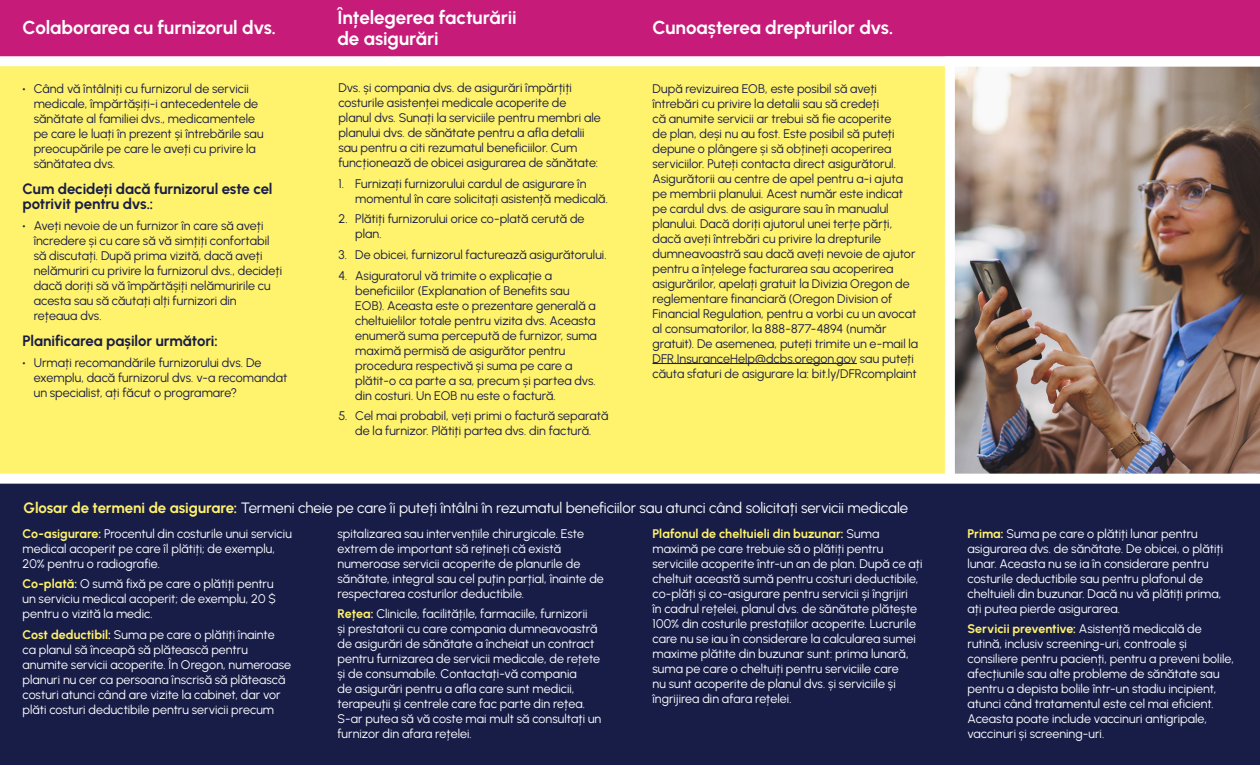
<style>
.page{position:relative;width:1260px;height:765px;background:#fff}
.page>*{position:absolute;margin:0;border:0;box-sizing:border-box;transform-origin:0 0}
.t1{font:18.75px/21.2px "Urbanist";letter-spacing:-.005em;color:#fff}
.t2{font:15px "Urbanist";letter-spacing:-.005em;color:#fff}
.t3{font:15px/15px "Urbanist";letter-spacing:-.005em;color:#181d48}
.t4{font:12.5px/15px "Urbanist";color:#181d48}
.t5{font:12.5px/15px "Urbanist";color:#fff}
.s1{color:#fff26c}
</style>
<div class="page">
<div style="left:0;top:62px;width:1260px;height:703px;background:#fff26c"></div>
<div style="left:0;top:0;width:1260px;height:57px;background:#c61b79"></div>
<div style="left:0;top:56px;width:1260px;height:10px;background:#fff"></div>
<hr style="left:652px;top:363px;width:205px;height:1px;background:#181d48">
<img style="left:945px;top:66px;width:315px;height:408px">
<div style="left:0;top:482px;width:1260px;height:283px;background:#181d48"></div>
<div style="left:0;top:474px;width:1260px;height:10px;background:#fff"></div>
<h1 class="t1" style="left:23px;top:17px;width:255px">Colaborarea cu furnizorul dvs.</h1>
<p class="t4" style="left:34px;top:81px;width:231px;text-indent:-11px">• Când vă întâlniți cu furnizorul de servicii medicale, împărtășiți-i antecedentele de sănătate al familiei dvs., medicamentele pe care le luați în prezent și întrebările sau preocupările pe care le aveți cu privire la sănătatea dvs.</p>
<p class="t3" style="left:22px;top:181px;width:252px">Cum decideți dacă furnizorul este cel potrivit pentru dvs.:</p>
<p class="t4" style="left:34px;top:218px;width:250px;text-indent:-11px">• Aveți nevoie de un furnizor în care să aveți încredere și cu care să vă simțiți confortabil să discutați. După prima vizită, dacă aveți nelămuriri cu privire la furnizorul dvs., decideți dacă doriți să vă împărtășiți nelămuririle cu acesta sau să căutați alți furnizori din rețeaua dvs.</p>
<p class="t3" style="left:22px;top:333px;width:197px">Planificarea pașilor următori:</p>
<p class="t4" style="left:34px;top:354px;width:255px;text-indent:-11px">• Urmați recomandările furnizorului dvs. De exemplu, dacă furnizorul dvs. v-a recomandat un specialist, ați făcut o programare?</p>
<h1 class="t1" style="left:338px;top:6px;width:181px">Înțelegerea facturării de asigurări</h1>
<p class="t4" style="left:338px;top:80px;width:264px">Dvs. și compania dvs. de asigurări împărțiți costurile asistenței medicale acoperite de planul dvs. Sunați la serviciile pentru membri ale planului dvs. de sănătate pentru a afla detalii sau pentru a citi rezumatul beneficiilor. Cum funcționează de obicei asigurarea de sănătate:</p>
<p class="t4" style="left:355px;top:176px;width:254px;text-indent:-17px">1. Furnizați furnizorului cardul de asigurare în momentul în care solicitați asistență medicală.</p>
<p class="t4" style="left:355px;top:211px;width:231px;text-indent:-17px">2. Plătiți furnizorului orice co-plată cerută de plan.</p>
<p class="t4" style="left:338px;top:247px;width:270px">3. De obicei, furnizorul facturează asigurătorului.</p>
<p class="t4" style="left:355px;top:268px;width:243px;text-indent:-17px">4. Asiguratorul vă trimite o explicație a beneficiilor (Explanation of Benefits sau EOB). Aceasta este o prezentare generală a cheltuielilor totale pentru vizita dvs. Aceasta enumeră suma percepută de furnizor, suma maximă permisă de asigurător pentru procedura respectivă și suma pe care a plătit-o ca parte a sa, precum și partea dvs. din costuri. Un EOB nu este o factură.</p>
<p class="t4" style="left:338px;top:408px;width:271px;text-align:center">5. Cel mai probabil, veți primi o factură separată de la furnizor. Plătiți partea dvs. din factură.</p>
<h1 class="t1" style="left:652px;top:17px;width:242px">Cunoașterea drepturilor dvs.</h1>
<p class="t4" style="left:652px;top:81px;width:267px">După revizuirea EOB, este posibil să aveți întrebări cu privire la detalii sau să credeți<br>că anumite servicii ar trebui să fie acoperite<br>de plan, deși nu au fost. Este posibil să puteți depune o plângere și să obțineți acoperirea serviciilor. Puteți contacta direct asigurătorul.<br>Asigurătorii au centre de apel pentru a-i ajuta pe membrii planului. Acest număr este indicat pe cardul dvs. de asigurare sau în manualul planului. Dacă doriți ajutorul unei terțe părți, dacă aveți întrebări cu privire la drepturile dumneavoastră sau dacă aveți nevoie de ajutor pentru a înțelege facturarea sau acoperirea asigurărilor, apelați gratuit la Divizia Oregon de reglementare financiară (Oregon Division of Financial Regulation, pentru a vorbi cu un avocat al consumatorilor, la 888-877-4894 (număr gratuit). De asemenea, puteți trimite un e-mail la DFR.InsuranceHelp@dcbs.oregon.gov sau puteți căuta sfaturi de asigurare la: bit.ly/DFRcomplaint</p>
<p class="t2" style="left:24px;top:498px;width:886px"><span class="s1">Glosar de termeni de asigurare:</span> Termeni cheie pe care îi puteți întâlni în rezumatul beneficiilor sau atunci când solicitați servicii medicale</p>
<p class="t5" style="left:22px;top:526px;width:271px"><span class="s1">Co-asigurare:</span> Procentul din costurile unui serviciu medical acoperit pe care îl plătiți; de exemplu,<br>20% pentru o radiografie.</p>
<p class="t5" style="left:22px;top:576px;width:255px"><span class="s1">Co-plată:</span> O sumă fixă pe care o plătiți pentru un serviciu medical acoperit; de exemplu, 20 $ pentru o vizită la medic.</p>
<p class="t5" style="left:22px;top:627px;width:270px"><span class="s1">Cost deductibil:</span> Suma pe care o plătiți înainte ca planul să înceapă să plătească pentru anumite servicii acoperite. În Oregon, numeroase planuri nu cer ca persoana înscrisă să plătească costuri atunci când are vizite la cabinet, dar vor plăti costuri deductibile pentru servicii precum</p>
<p class="t5" style="left:338px;top:526px;width:268px">spitalizarea sau intervențiile chirurgicale. Este extrem de important să rețineți că există numeroase servicii acoperite de planurile de sănătate, integral sau cel puțin parțial, înainte de respectarea costurilor deductibile.</p>
<p class="t5" style="left:338px;top:606px;width:265px"><span class="s1">Rețea:</span> Clinicile, facilitățile, farmaciile, furnizorii<br>și prestatorii cu care compania dumneavoastră de asigurări de sănătate a încheiat un contract pentru furnizarea de servicii medicale, de rețete și de consumabile. Contactați-vă compania<br>de asigurări pentru a afla care sunt medicii, terapeuții și centrele care fac parte din rețea.<br>S-ar putea să vă coste mai mult să consultați un furnizor din afara rețelei.</p>
<p class="t5" style="left:652px;top:526px;width:271px"><span class="s1">Plafonul de cheltuieli din buzunar:</span> Suma maximă pe care trebuie să o plătiți pentru serviciile acoperite într-un an de plan. După ce ați cheltuit această sumă pentru costuri deductibile, co-plăți și co-asigurare pentru servicii și îngrijiri<br>în cadrul rețelei, planul dvs. de sănătate plătește 100% din costurile prestațiilor acoperite. Lucrurile care nu se iau în considerare la calcularea sumei maxime plătite din buzunar sunt: prima lunară, suma pe care o cheltuiți pentru serviciile care<br>nu sunt acoperite de planul dvs. și serviciile și îngrijirea din afara rețelei.</p>
<p class="t5" style="left:968px;top:526px;width:257px"><span class="s1">Prima:</span> Suma pe care o plătiți lunar pentru asigurarea dvs. de sănătate. De obicei, o plătiți lunar. Aceasta nu se ia în considerare pentru costurile deductibile sau pentru plafonul de cheltuieli din buzunar. Dacă nu vă plătiți prima, ați putea pierde asigurarea.</p>
<p class="t5" style="left:968px;top:621px;width:268px"><span class="s1">Servicii preventive:</span> Asistență medicală de rutină, inclusiv screening-uri, controale și consiliere pentru pacienți, pentru a preveni bolile, afecțiunile sau alte probleme de sănătate sau pentru a depista bolile într-un stadiu incipient, atunci când tratamentul este cel mai eficient.<br>Aceasta poate include vaccinuri antigripale, vaccinuri și screening-uri.</p>
</div>
